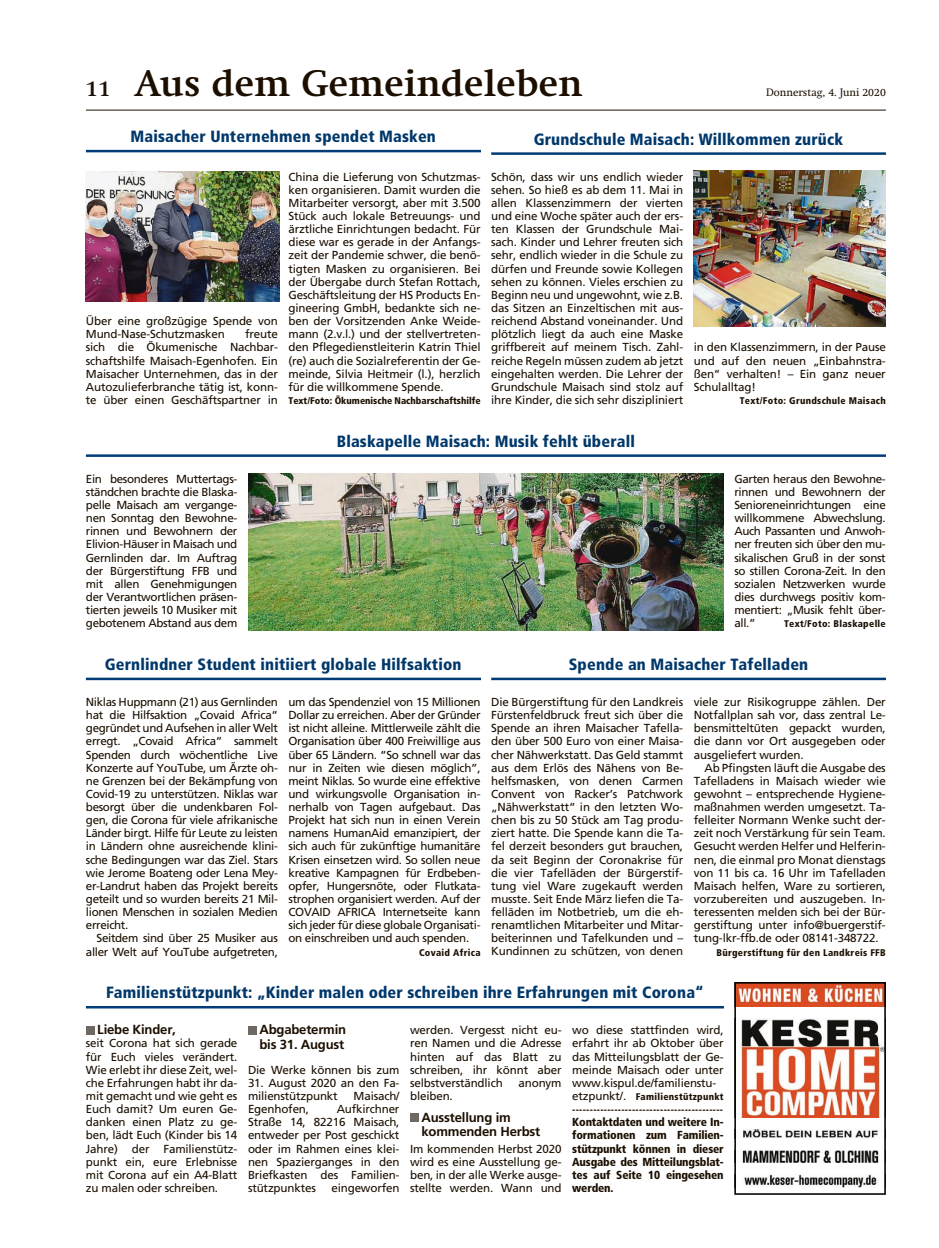
<style>
.page{position:relative;width:939px;height:1248px;background:#fff}
.page>*{position:absolute;margin:0;border:0;box-sizing:border-box;transform-origin:0 0}
.t1{font:700 36.25px "Swift";letter-spacing:.01em;color:#1c0f00}
.t2{font:900 condensed 16.25px "Frutiger";letter-spacing:.01em;color:#00386b}
.t3{font:700 13.12px/14.4px "Frutiger";letter-spacing:-.015em;color:#1c0f00}
.t4{font:11.62px/13.1px "Frutiger";letter-spacing:-.015em;color:#1c0f00;text-align:justify}
.t5{font:900 condensed 11.62px/13.1px "Frutiger";letter-spacing:-.015em;color:#1c0f00;text-align:justify}
.t6{font:10.62px "Swift";color:#1c0f00}
.t7{font:900 condensed 9.75px/13.1px "Frutiger";letter-spacing:.03em;color:#1c0f00}
.t8{font:900 condensed 9.75px "Frutiger";color:#1c0f00}
.s1{font-size:21.25px}
.s2{font-weight:400;font-stretch:normal;font-size:11.62px}
</style>
<div class="page">
<img style="left:737px;top:984px;width:146px;height:21px">
<img style="left:740px;top:1018px;width:143px;height:99px">
<img style="left:743px;top:1129px;width:135px;height:9px">
<img style="left:741px;top:1150px;width:138px;height:11px">
<img style="left:743px;top:1174px;width:135px;height:13px">
<div style="left:734px;top:981px;width:152px;height:213px;border:2px solid #000"></div>
<hr style="left:86px;top:110px;width:800px;height:1px;background:#1c0f00">
<hr style="left:491px;top:677px;width:395px;height:3px;background:#003d78">
<hr style="left:86px;top:677px;width:395px;height:3px;background:#003d78">
<hr style="left:86px;top:150px;width:395px;height:2px;background:#003d78">
<hr style="left:86px;top:1005px;width:638px;height:3px;background:#003d78">
<div style="left:86px;top:1025px;width:8px;height:9px;background:#6e6963"></div>
<div style="left:410px;top:1113px;width:8px;height:8px;background:#6e6963"></div>
<div style="left:248px;top:1025px;width:8px;height:9px;background:#6e6963"></div>
<hr style="left:491px;top:152px;width:395px;height:3px;background:#003d78">
<img style="left:694px;top:170px;width:192px;height:156px">
<img style="left:86px;top:172px;width:193px;height:130px">
<hr style="left:86px;top:454px;width:800px;height:3px;background:#003d78">
<img style="left:248px;top:474px;width:476px;height:156px">
<h1 class="t1" style="left:86px;top:62px;width:498px"><span class="s1">11</span> Aus dem Gemeindeleben</h1>
<p class="t6" style="left:766px;top:88px;width:121px">Donnerstag, 4. Juni 2020</p>
<h2 class="t2" style="left:130px;top:131px;width:307px">Maisacher Unternehmen spendet Masken</h2>
<p class="t4" style="left:86px;top:316px;width:194px">Über eine großzügige Spende von<br>Mund-Nase-Schutzmasken</p>
<p class="t4" style="left:86px;top:329px;width:194px;text-indent:159px">freute sich die Ökumenische Nachbar&shy;schaftshilfe Maisach-Egenhofen. Ein Maisacher Unternehmen, das in der Autozulieferbranche tätig ist, konn&shy;te über einen Geschäftspartner in</p>
<p class="t4" style="left:289px;top:171px;width:194px">China die Lieferung von Schutzmas&shy;ken organisieren. Damit wurden die Mitarbeiter versorgt, aber mit 3.500<br>Stück auch lokale Betreuungs- und ärztliche Einrichtungen bedacht. Für diese war es gerade in der Anfangs&shy;zeit der Pandemie schwer, die benö&shy;tigten Masken zu organisieren. Bei der Übergabe durch Stefan Rottach, Geschäftsleitung der HS Products En&shy;gineering GmbH, bedankte sich ne&shy;ben der Vorsitzenden Anke Weide&shy;mann (2.v.l.) und der stellvertreten&shy;den Pflegedienstleiterin Katrin Thiel (re) auch die Sozialreferentin der Ge&shy;meinde, Silvia Heitmeir (l.), herzlich für die willkommene Spende.</p>
<p class="t8" style="left:289px;top:397px;width:194px">Text/Foto: Ökumenische Nachbarschaftshilfe</p>
<h2 class="t2" style="left:534px;top:133px;width:311px">Grundschule Maisach: Willkommen zurück</h2>
<p class="t4" style="left:491px;top:171px;width:194px">Schön, dass wir uns endlich wieder sehen. So hieß es ab dem 11. Mai in allen Klassenzimmern der vierten und eine Woche später auch der ers&shy;ten Klassen der Grundschule Mai&shy;sach. Kinder und Lehrer freuten sich sehr, endlich wieder in die Schule zu dürfen und Freunde sowie Kollegen sehen zu können. Vieles erschien zu Beginn neu und ungewohnt, wie z.B. das Sitzen an Einzeltischen mit aus&shy;reichend Abstand voneinander. Und plötzlich liegt da auch eine Maske griffbereit auf meinem Tisch. Zahl&shy;reiche Regeln müssen zudem ab jetzt eingehalten werden. Die Lehrer der Grundschule Maisach sind stolz auf ihre Kinder, die sich sehr diszipliniert</p>
<p class="t4" style="left:694px;top:342px;width:194px">in den Klassenzimmern, in der Pause und auf den neuen „Einbahnstra&shy;ßen“ verhalten! – Ein ganz neuer Schulalltag!</p>
<p class="t7" style="left:740px;top:395px;width:148px">Text/Foto: Grundschule Maisach</p>
<h2 class="t2" style="left:337px;top:435px;width:300px">Blaskapelle Maisach: Musik fehlt überall</h2>
<p class="t4" style="left:86px;top:473px;width:153px">Ein besonderes Muttertags&shy;ständchen brachte die Blaska&shy;pelle Maisach am vergange&shy;nen Sonntag den Bewohne&shy;rinnen und Bewohnern der Elivion-Häuser in Maisach und Gernlinden dar. Im Auftrag der Bürgerstiftung FFB und mit allen Genehmigungen der Verantwortlichen präsen&shy;tierten jeweils 10 Musiker mit gebotenem Abstand aus dem</p>
<p class="t4" style="left:734px;top:473px;width:153px">Garten heraus den Bewohne&shy;rinnen und Bewohnern der Senioreneinrichtungen eine willkommene Abwechslung.<br>Auch Passanten und Anwoh&shy;ner freuten sich über den mu&shy;sikalischen Gruß in der sonst so stillen Corona-Zeit. In den sozialen Netzwerken wurde dies durchwegs positiv kom&shy;mentiert: „Musik fehlt über&shy;all.“</p>
<p class="t7" style="left:784px;top:618px;width:103px">Text/Foto: Blaskapelle</p>
<h2 class="t2" style="left:105px;top:658px;width:358px">Gernlindner Student initiiert globale Hilfsaktion</h2>
<p class="t4" style="left:86px;top:696px;width:194px">Niklas Huppmann (21) aus Gernlinden hat die Hilfsaktion „Covaid Africa“ gegründet und Aufsehen in aller Welt erregt. „Covaid Africa“ sammelt Spenden durch wöchentliche Live Konzerte auf YouTube, um Ärzte oh&shy;ne Grenzen bei der Bekämpfung von Covid-19 zu unterstützen. Niklas war besorgt über die undenkbaren Fol&shy;gen, die Corona für viele afrikanische Länder birgt. Hilfe für Leute zu leisten in Ländern ohne ausreichende klini&shy;sche Bedingungen war das Ziel. Stars wie Jerome Boateng oder Lena Mey&shy;er-Landrut haben das Projekt bereits geteilt und so wurden bereits 21 Mil&shy;lionen Menschen in sozialen Medien erreicht.</p>
<p class="t4" style="left:86px;top:932px;width:194px;text-align:right">Seitdem sind über 25 Musiker aus aller Welt auf YouTube aufgetreten,</p>
<p class="t4" style="left:289px;top:696px;width:194px">um das Spendenziel von 15 Millionen Dollar zu erreichen. Aber der Gründer ist nicht alleine. Mittlerweile zählt die Organisation über 400 Freiwillige aus über 65 Ländern. “So schnell war das nur in Zeiten wie diesen möglich”, meint Niklas. So wurde eine effektive und wirkungsvolle Organisation in&shy;nerhalb von Tagen aufgebaut. Das Projekt hat sich nun in einen Verein namens HumanAid emanzipiert, der sich auch für zukünftige humanitäre Krisen einsetzen wird. So sollen neue kreative Kampagnen für Erdbeben&shy;opfer, Hungersnöte, oder Flutkata&shy;strophen organisiert werden. Auf der COVAID AFRICA Internetseite kann sich jeder für diese globale Organisati&shy;on einschreiben und auch spenden.</p>
<p class="t7" style="left:419px;top:946px;width:63px">Covaid Africa</p>
<h2 class="t2" style="left:569px;top:658px;width:241px">Spende an Maisacher Tafelladen</h2>
<p class="t4" style="left:491px;top:696px;width:194px">Die Bürgerstiftung für den Landkreis Fürstenfeldbruck freut sich über die Spende an ihren Maisacher Tafella&shy;den über 500 Euro von einer Maisa&shy;cher Nähwerkstatt. Das Geld stammt aus dem Erlös des Nähens von Be&shy;helfsmasken, von denen Carmen Convent von Racker’s Patchwork „Nähwerkstatt“ in den letzten Wo&shy;chen bis zu 50 Stück am Tag produ&shy;ziert hatte. Die Spende kann die Ta&shy;fel derzeit besonders gut brauchen, da seit Beginn der Coronakrise für die vier Tafelläden der Bürgerstif&shy;tung viel Ware zugekauft werden musste. Seit Ende März liefen die Ta&shy;felläden im Notbetrieb, um die eh&shy;renamtlichen Mitarbeiter und Mitar&shy;beiterinnen und Tafelkunden und – Kundinnen zu schützen, von denen</p>
<p class="t4" style="left:694px;top:696px;width:194px">viele zur Risikogruppe zählen. Der Notfallplan sah vor, dass zentral Le&shy;bensmitteltüten gepackt wurden, die dann vor Ort ausgegeben oder ausgeliefert wurden.</p>
<p class="t4" style="left:694px;top:762px;width:194px;text-indent:11px">Ab Pfingsten läuft die Ausgabe des Tafelladens in Maisach wieder wie gewohnt – entsprechende Hygiene&shy;maßnahmen werden umgesetzt. Ta&shy;felleiter Normann Wenke sucht der&shy;zeit noch Verstärkung für sein Team.<br>Gesucht werden Helfer und Helferin&shy;nen, die einmal pro Monat dienstags von 11 bis ca. 16 Uhr im Tafelladen Maisach helfen, Ware zu sortieren, vorzubereiten und auszugeben. In&shy;teressenten melden sich bei der Bür&shy;gerstiftung unter info@buergerstif&shy;tung-lkr-ffb.de oder 08141-348722.</p>
<p class="t7" style="left:716px;top:946px;width:171px">Bürgerstiftung für den Landkreis FFB</p>
<h2 class="t2" style="left:106px;top:986px;width:599px">Familienstützpunkt: „Kinder malen oder schreiben ihre Erfahrungen mit Corona“</h2>
<p class="t3" style="left:97px;top:1023px;width:80px">Liebe Kinder,</p>
<p class="t4" style="left:86px;top:1037px;width:153px">seit Corona hat sich gerade für Euch vieles verändert.<br>Wie erlebt ihr diese Zeit, wel&shy;che Erfahrungen habt ihr da&shy;mit gemacht und wie geht es Euch damit? Um euren Ge&shy;danken einen Platz zu ge&shy;ben, lädt Euch (Kinder bis 14<br>Jahre) der Familienstütz&shy;punkt ein, eure Erlebnisse mit Corona auf ein A4-Blatt zu malen oder schreiben.</p>
<p class="t3" style="left:259px;top:1023px;width:88px">Abgabetermin bis 31. August</p>
<p class="t4" style="left:248px;top:1064px;width:153px">Die Werke können bis zum</p>
<p class="t4" style="left:248px;top:1077px;width:153px">31. August 2020 an den Fa&shy;milienstützpunkt</p>
<p class="t4" style="left:572px;top:1024px;width:153px">wo diese stattfinden wird, erfahrt ihr ab Oktober über das Mitteilungsblatt der Ge&shy;meinde Maisach oder unter www.kispul.de/familienstu-</p>
<p class="t7" style="left:572px;top:1090px;width:153px"><span class="s2">etzpunkt/.</span> Familienstützpunkt -------------------------------------------</p>
<p class="t5" style="left:572px;top:1116px;width:153px">Kontaktdaten und weitere In&shy;formationen zum Familien&shy;stützpunkt können in dieser Ausgabe des Mitteilungsblat&shy;tes auf Seite 10 eingesehen werden.</p>
<p class="t4" style="left:410px;top:1024px;width:153px">werden. Vergesst nicht eu&shy;ren Namen und die Adresse hinten auf das Blatt zu schreiben, ihr könnt aber selbstverständlich</p>
<p class="t4" style="left:519px;top:1077px;width:45px">anonym</p>
<p class="t4" style="left:354px;top:1090px;width:47px">Maisach/</p>
<p class="t4" style="left:410px;top:1090px;width:44px">bleiben.</p>
<p class="t3" style="left:422px;top:1111px;width:120px">Ausstellung im kommenden Herbst</p>
<p class="t4" style="left:410px;top:1142px;width:153px">Im kommenden Herbst 2020 wird es eine Ausstellung ge&shy;ben, in der alle Werke ausge&shy;stellte werden. Wann und</p>
<p class="t4" style="left:248px;top:1103px;width:153px;text-indent:89px">Aufkirchner Straße 14, 82216 Maisach, entweder per Post geschickt oder im Rahmen eines klei&shy;nen Spazierganges in den Briefkasten des Familien&shy;stützpunktes</p>
<p class="t4" style="left:248px;top:1103px;width:63px">Egenhofen,</p>
<p class="t4" style="left:331px;top:1182px;width:70px">eingeworfen</p>
</div>
